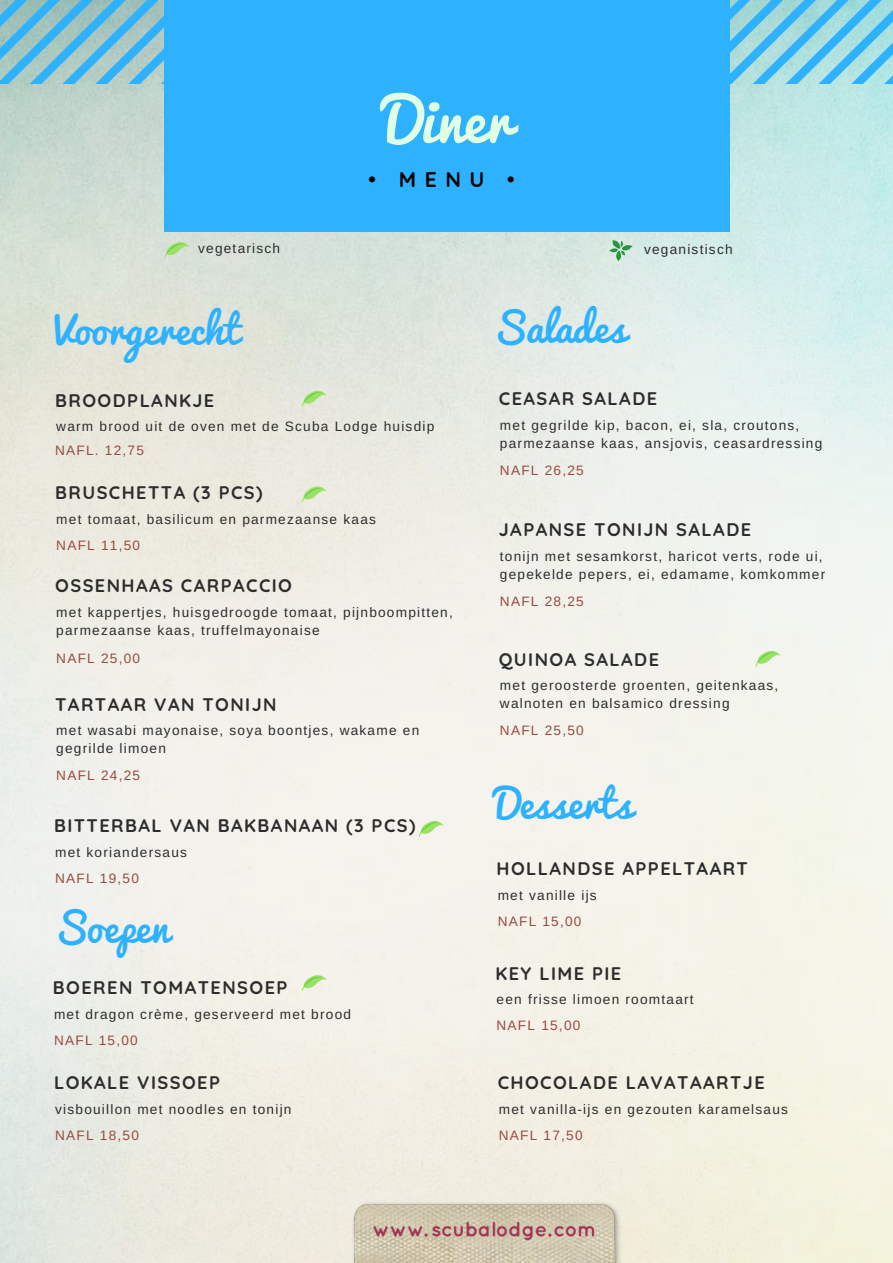
<style>
.page{position:relative;width:893px;height:1263px;background:#fff}
.page>*{position:absolute;margin:0;border:0;box-sizing:border-box;transform-origin:0 0}
.t1{font:59.55px "Pacifico";color:#e1ffe3}
.t2{font:39.75px "Pacifico";color:#2eb2ff}
.t3{font:700 21.15px "Quicksand";color:#000}
.t4{font:700 18.15px "Quicksand";letter-spacing:.08em;color:#2d2d2d}
.t5{font:13.65px/18px "Arimo";letter-spacing:.09em;color:#2d2d2d}
.t6{font:13.65px "Arimo";letter-spacing:.09em;color:#984b42}
</style>
<div class="page">
<img style="left:0;top:83px;width:893px;height:1180px">
<svg style="left:0;top:0;width:893px;height:83px"></svg>
<div style="left:164px;top:0;width:566px;height:232px;background:#2eb2ff"></div>
<img style="left:345px;top:1183px;width:283px;height:80px">
<svg style="left:164px;top:242px;width:25px;height:16px"></svg>
<svg style="left:756px;top:651px;width:24px;height:16px"></svg>
<svg style="left:302px;top:391px;width:25px;height:15px"></svg>
<svg style="left:302px;top:486px;width:25px;height:16px"></svg>
<svg style="left:419px;top:821px;width:25px;height:16px"></svg>
<svg style="left:302px;top:975px;width:25px;height:16px"></svg>
<svg style="left:609px;top:240px;width:24px;height:21px"></svg>
<h1 class="t1" style="left:383px;top:88px;width:129px">Diner</h1>
<h3 class="t3" style="left:369px;top:166px;width:148px">• MENU •</h3>
<p class="t5" style="left:198px;top:240px;width:83px">vegetarisch</p>
<p class="t5" style="left:644px;top:241px;width:90px">veganistisch</p>
<h2 class="t2" style="left:54px;top:308px;width:188px">Voorgerecht</h2>
<h3 class="t4" style="left:55px;top:388px;width:161px">BROODPLANKJE</h3>
<p class="t5" style="left:56px;top:418px;width:380px">warm brood uit de oven met de Scuba Lodge huisdip</p>
<p class="t6" style="left:55px;top:443px;width:90px">NAFL. 12,75</p>
<h3 class="t4" style="left:55px;top:481px;width:209px">BRUSCHETTA (3 PCS)</h3>
<p class="t5" style="left:56px;top:510px;width:321px">met tomaat, basilicum en parmezaanse kaas</p>
<p class="t6" style="left:56px;top:537px;width:85px">NAFL 11,50</p>
<h3 class="t4" style="left:55px;top:574px;width:238px">OSSENHAAS CARPACCIO</h3>
<p class="t5" style="left:56px;top:603px;width:398px">met kappertjes, huisgedroogde tomaat, pijnboompitten, parmezaanse kaas, truffelmayonaise</p>
<p class="t6" style="left:56px;top:651px;width:85px">NAFL 25,00</p>
<h3 class="t4" style="left:55px;top:692px;width:223px">TARTAAR VAN TONIJN</h3>
<p class="t5" style="left:56px;top:722px;width:364px">met wasabi mayonaise, soya boontjes, wakame en gegrilde limoen</p>
<p class="t6" style="left:56px;top:768px;width:85px">NAFL 24,25</p>
<h3 class="t4" style="left:54px;top:814px;width:363px">BITTERBAL VAN BAKBANAAN (3 PCS)</h3>
<p class="t5" style="left:55px;top:843px;width:133px">met koriandersaus</p>
<p class="t6" style="left:55px;top:870px;width:85px">NAFL 19,50</p>
<h2 class="t2" style="left:54px;top:905px;width:116px">Soepen</h2>
<h3 class="t4" style="left:53px;top:976px;width:236px">BOEREN TOMATENSOEP</h3>
<p class="t5" style="left:54px;top:1005px;width:299px">met dragon crème, geserveerd met brood</p>
<p class="t6" style="left:54px;top:1033px;width:85px">NAFL 15,00</p>
<h3 class="t4" style="left:54px;top:1071px;width:168px">LOKALE VISSOEP</h3>
<p class="t5" style="left:55px;top:1100px;width:238px">visbouillon met noodles en tonijn</p>
<p class="t6" style="left:55px;top:1127px;width:85px">NAFL 18,50</p>
<h2 class="t2" style="left:493px;top:306px;width:134px">Salades</h2>
<h3 class="t4" style="left:499px;top:387px;width:160px">CEASAR SALADE</h3>
<p class="t5" style="left:500px;top:416px;width:324px">met gegrilde kip, bacon, ei, sla, croutons, parmezaanse kaas, ansjovis, ceasardressing</p>
<p class="t6" style="left:500px;top:463px;width:85px">NAFL 26,25</p>
<h3 class="t4" style="left:499px;top:518px;width:254px">JAPANSE TONIJN SALADE</h3>
<p class="t5" style="left:500px;top:547px;width:327px">tonijn met sesamkorst, haricot verts, rode ui, gepekelde pepers, ei, edamame, komkommer</p>
<p class="t6" style="left:500px;top:593px;width:85px">NAFL 28,25</p>
<h3 class="t4" style="left:499px;top:647px;width:162px">QUINOA SALADE</h3>
<p class="t5" style="left:500px;top:676px;width:280px">met geroosterde groenten, geitenkaas, walnoten en balsamico dressing</p>
<p class="t6" style="left:500px;top:723px;width:85px">NAFL 25,50</p>
<h2 class="t2" style="left:494px;top:782px;width:139px">Desserts</h2>
<h3 class="t4" style="left:497px;top:857px;width:253px">HOLLANDSE APPELTAART</h3>
<p class="t5" style="left:498px;top:886px;width:101px">met vanille ijs</p>
<p class="t6" style="left:498px;top:913px;width:85px">NAFL 15,00</p>
<h3 class="t4" style="left:495px;top:961px;width:127px">KEY LIME PIE</h3>
<p class="t5" style="left:497px;top:991px;width:199px">een frisse limoen roomtaart</p>
<p class="t6" style="left:497px;top:1018px;width:85px">NAFL 15,00</p>
<h3 class="t4" style="left:498px;top:1071px;width:269px">CHOCOLADE LAVATAARTJE</h3>
<p class="t5" style="left:499px;top:1100px;width:291px">met vanilla-ijs en gezouten karamelsaus</p>
<p class="t6" style="left:499px;top:1127px;width:85px">NAFL 17,50</p>
</div>
